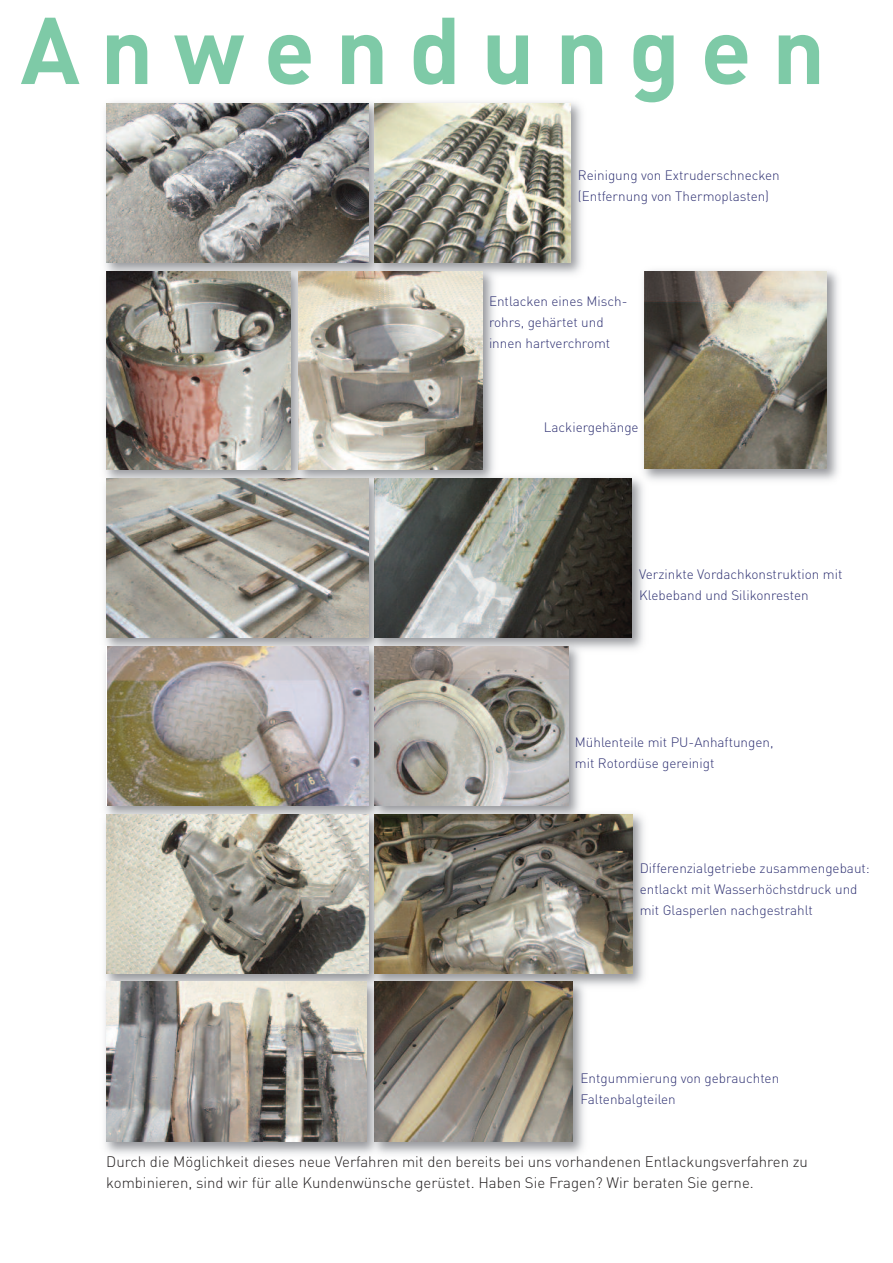
<style>
.page{position:relative;width:893px;height:1263px;background:#fff}
.page>*{position:absolute;margin:0;border:0;box-sizing:border-box;transform-origin:0 0}
.t1{font:700 93.15px "DIN";letter-spacing:.215em;color:#7ecaa7}
.t2{font:300 15px/21px "DIN";color:#231f20}
.t3{font:300 13.5px/21px "DIN";color:#313374}
</style>
<div class="page">
<img style="left:105px;top:102px;width:733px;height:1052px">
<img style="left:636px;top:97px;width:31px;height:5px">
<img style="left:106px;top:103px;width:262px;height:160px">
<img style="left:375px;top:103px;width:195px;height:160px">
<img style="left:106px;top:982px;width:260px;height:159px">
<img style="left:375px;top:982px;width:197px;height:159px">
<img style="left:106px;top:814px;width:262px;height:159px">
<img style="left:375px;top:814px;width:257px;height:159px">
<img style="left:106px;top:478px;width:262px;height:160px">
<img style="left:375px;top:478px;width:257px;height:160px">
<img style="left:107px;top:646px;width:261px;height:160px">
<img style="left:375px;top:646px;width:194px;height:160px">
<img style="left:644px;top:271px;width:182px;height:198px">
<img style="left:106px;top:271px;width:185px;height:199px">
<img style="left:298px;top:271px;width:185px;height:199px">
<h1 class="t1" style="left:20px;top:-3px;width:806px">Anwendungen</h1>
<p class="t3" style="left:578px;top:165px;width:203px">Reinigung von Extruderschnecken (Entfernung von Thermoplasten)</p>
<p class="t3" style="left:489px;top:291px;width:140px">Entlacken eines Misch&shy;rohrs, gehärtet und innen hartverchromt</p>
<p class="t3" style="left:544px;top:417px;width:96px">Lackiergehänge</p>
<p class="t3" style="left:639px;top:564px;width:205px">Verzinkte Vordachkonstruktion mit<br>Klebeband und Silikonresten</p>
<p class="t3" style="left:575px;top:732px;width:200px">Mühlenteile mit PU-Anhaftungen, mit Rotordüse gereinigt</p>
<p class="t3" style="left:640px;top:858px;width:232px">Differenzialgetriebe zusammengebaut: entlackt mit Wasserhöchstdruck und mit Glasperlen nachgestrahlt</p>
<p class="t3" style="left:580px;top:1068px;width:200px">Entgummierung von gebrauchten<br>Faltenbalgteilen</p>
<p class="t2" style="left:106px;top:1151px;width:703px">Durch die Möglichkeit dieses neue Verfahren mit den bereits bei uns vorhandenen Entlackungsverfahren zu kombinieren, sind wir für alle Kundenwünsche gerüstet. Haben Sie Fragen? Wir beraten Sie gerne.</p>
</div>
